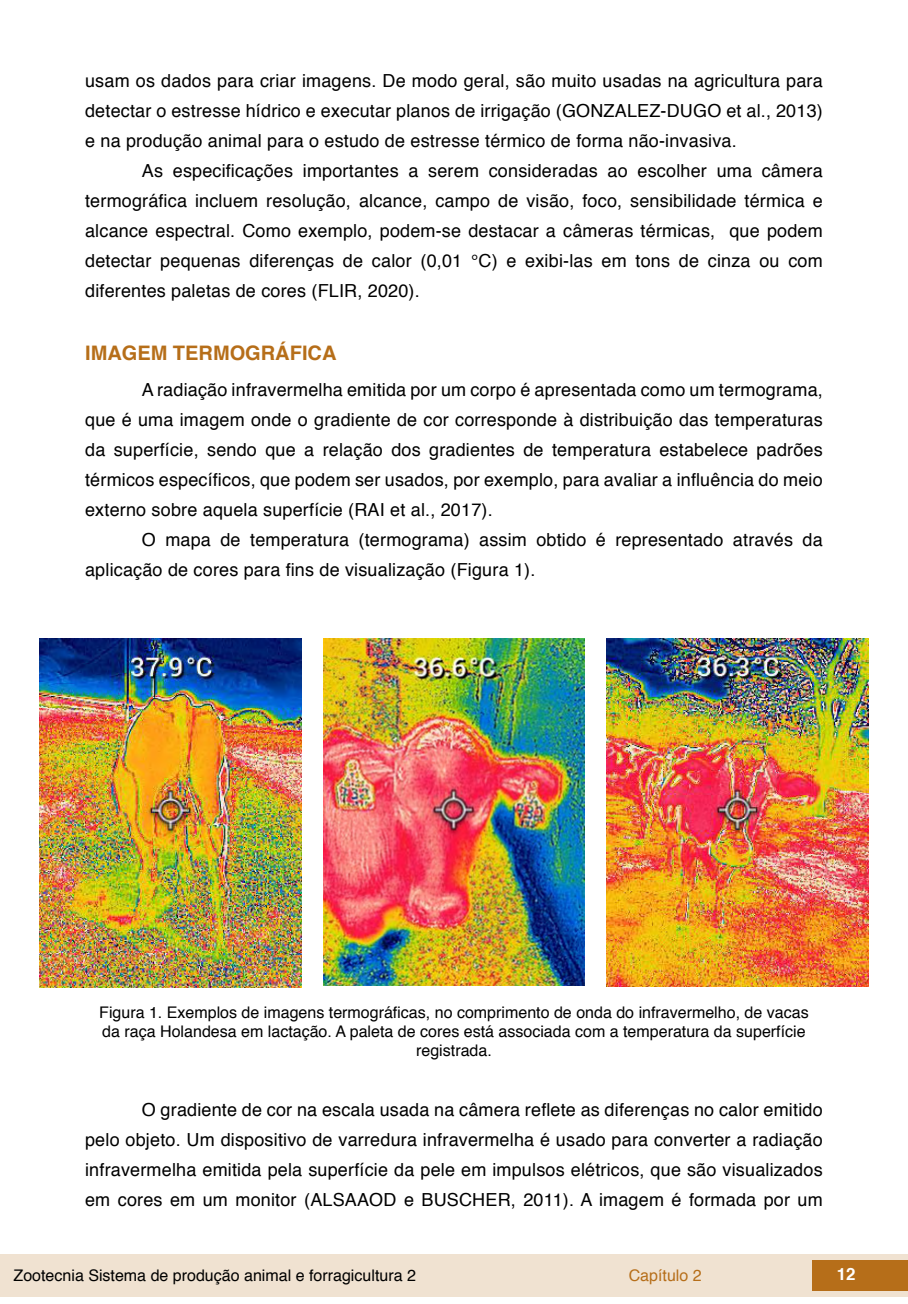
<style>
.page{position:relative;width:908px;height:1304px;background:#fff}
.page>*{position:absolute;margin:0;border:0;box-sizing:border-box;transform-origin:0 0}
.TITULOS{font:700 20px "Helvetica";color:#b66e19}
.txt{font:18px/30px "Helvetica";letter-spacing:.01em;color:#000;text-align:justify}
.t1{font:700 16.8px "Helvetica";color:#fff}
.imagens_graf_tab{font:16px/19.2px "Helvetica";color:#000;text-align:center}
.t2{font:16px "Helvetica";color:#b66e19}
</style>
<div class="page">
<div style="left:0;top:1254px;width:906px;height:43px;background:#f0e2d1"></div>
<div style="left:812px;top:1261px;width:95px;height:30px;background:#b66e19"></div>
<img style="left:40px;top:639px;width:261px;height:348px">
<img style="left:323px;top:639px;width:261px;height:347px">
<img style="left:606px;top:639px;width:261px;height:348px">
<p class="txt" style="left:85px;top:66px;width:739px">usam os dados para criar imagens. De modo geral, são muito usadas na agricultura para detectar o estresse hídrico e executar planos de irrigação (GONZALEZ-DUGO et al., 2013) e na produção animal para o estudo de estresse térmico de forma não-invasiva.</p>
<p class="txt" style="left:85px;top:156px;width:738px;text-indent:57px">As especificações importantes a serem consideradas ao escolher uma câmera termográfica incluem resolução, alcance, campo de visão, foco, sensibilidade térmica e alcance espectral. Como exemplo, podem-se destacar a câmeras térmicas, que podem detectar pequenas diferenças de calor (0,01 °C) e exibi-las em tons de cinza ou com diferentes paletas de cores (FLIR, 2020).</p>
<p class="TITULOS" style="left:85px;top:337px;width:253px">IMAGEM TERMOGRÁFICA</p>
<p class="txt" style="left:85px;top:375px;width:739px;text-indent:57px">A radiação infravermelha emitida por um corpo é apresentada como um termograma, que é uma imagem onde o gradiente de cor corresponde à distribuição das temperaturas da superfície, sendo que a relação dos gradientes de temperatura estabelece padrões térmicos específicos, que podem ser usados, por exemplo, para avaliar a influência do meio externo sobre aquela superfície (RAI et al., 2017).</p>
<p class="txt" style="left:85px;top:525px;width:738px;text-indent:57px">O mapa de temperatura (termograma) assim obtido é representado através da aplicação de cores para fins de visualização (Figura 1).</p>
<p class="imagens_graf_tab" style="left:99px;top:1003px;width:710px">Figura 1. Exemplos de imagens termográficas, no comprimento de onda do infravermelho, de vacas da raça Holandesa em lactação. A paleta de cores está associada com a temperatura da superfície registrada.</p>
<p class="txt" style="left:85px;top:1095px;width:738px;text-indent:57px">O gradiente de cor na escala usada na câmera reflete as diferenças no calor emitido pelo objeto. Um dispositivo de varredura infravermelha é usado para converter a radiação infravermelha emitida pela superfície da pele em impulsos elétricos, que são visualizados em cores em um monitor (ALSAAOD e BUSCHER, 2011). A imagem é formada por um</p>
<p class="imagens_graf_tab" style="left:14px;top:1266px;width:403px">Zootecnia Sistema de produção animal e forragicultura 2</p>
<p class="t2" style="left:628px;top:1263px;width:74px">Capítulo 2</p>
<p class="t1" style="left:836px;top:1261px;width:20px">12</p>
</div>
